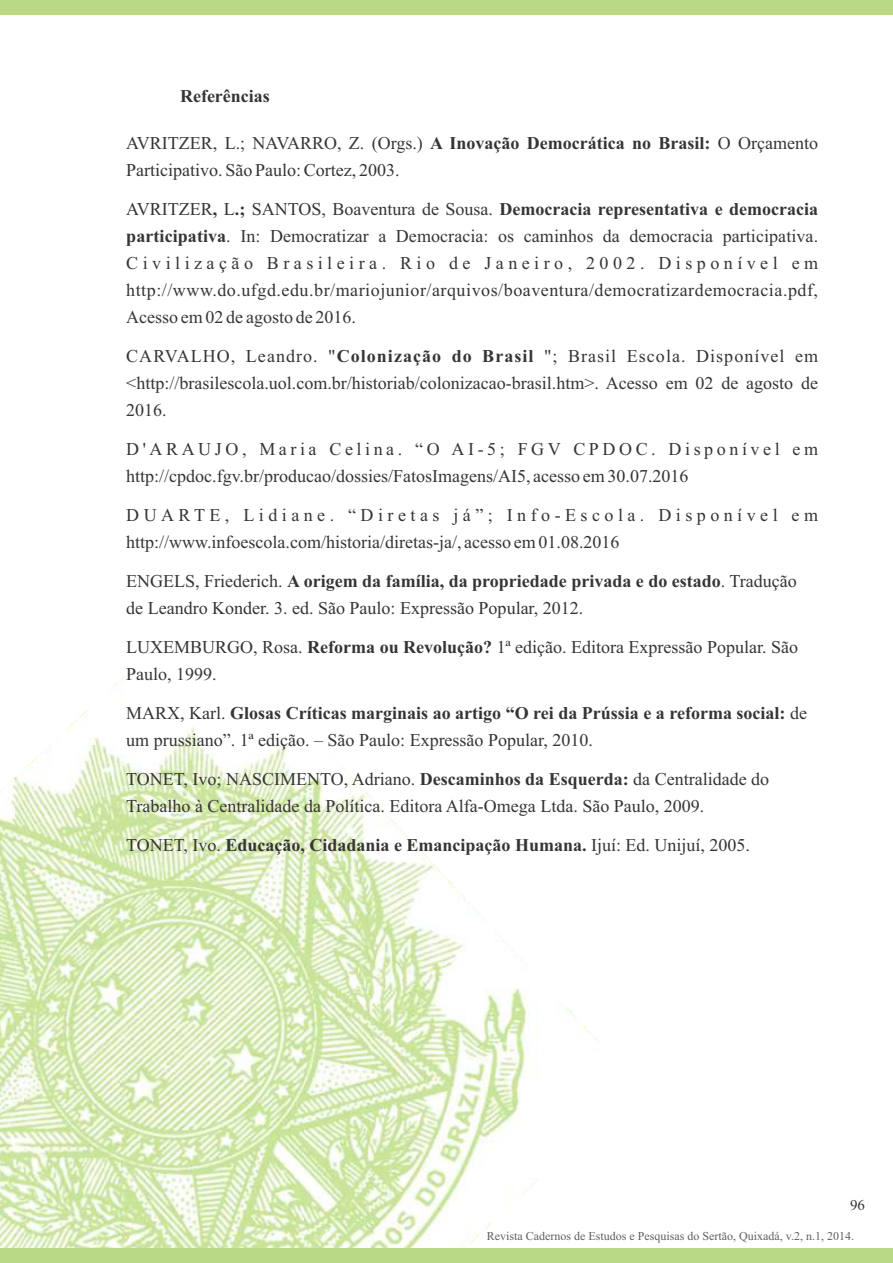
<style>
.page{position:relative;width:893px;height:1263px;background:#fff}
.page>*{position:absolute;margin:0;border:0;box-sizing:border-box;transform-origin:0 0}
.t1{font:18px/27px "Times New Roman";color:#373435}
.t2{font:700 18px "Times New Roman";color:#373435}
.t3{font:15px "Times New Roman";color:#373435}
.t4{font:12px "Times New Roman";color:#606062}
.s1{font-weight:700}
.s2{font-weight:400}
</style>
<div class="page">
<img style="left:0;top:672px;width:599px;height:576px">
<div style="left:0;top:1248px;width:893px;height:15px;background:#bad986"></div>
<div style="left:0;top:0;width:893px;height:14px;background:#bad986"></div>
<p class="t2" style="left:180px;top:90px;width:91px">Referências</p>
<p class="t1" style="left:126px;top:131px;width:693px">AVRITZER, L.; NAVARRO, Z. (Orgs.) <span class="s1">A Inovação Democrática no Brasil:</span> O Orçamento<br>Participativo. São Paulo: Cortez, 2003.</p>
<p class="t1" style="left:126px;top:197px;width:693px;text-align:justify">AVRITZER<span class="s1">,</span> L<span class="s1">.;</span> SANTOS, Boaventura de Sousa. <span class="s1">Democracia representativa e democracia participativa</span>. In: Democratizar a Democracia: os caminhos da democracia participativa.<br>Civilização Brasileira. Rio de Janeiro, 2002. Disponível em http://www.do.ufgd.edu.br/mariojunior/arquivos/boaventura/democratizardemocracia.pdf, Acesso em 02 de agosto de 2016.</p>
<p class="t1" style="left:126px;top:344px;width:693px;text-align:justify">CARVALHO, Leandro. "<span class="s1">Colonização do Brasil</span> "; Brasil Escola. Disponível em &lt;http://brasilescola.uol.com.br/historiab/colonizacao-brasil.htm&gt;. Acesso em 02 de agosto de 2016.</p>
<p class="t1" style="left:126px;top:437px;width:693px">D'ARAUJO, Maria Celina. “O AI-5; FGV CPDOC. Disponível em http://cpdoc.fgv.br/producao/dossies/FatosImagens/AI5, acesso em 30.07.2016</p>
<p class="t1" style="left:126px;top:503px;width:693px">DUARTE, Lidiane. “Diretas já”; Info-Escola. Disponível em http://www.infoescola.com/historia/diretas-ja/, acesso em 01.08.2016</p>
<p class="t1" style="left:126px;top:569px;width:672px">ENGELS, Friederich. <span class="s1">A origem da família, da propriedade privada e do estado</span>. Tradução de Leandro Konder. 3. ed. São Paulo: Expressão Popular, 2012.</p>
<p class="t1" style="left:126px;top:635px;width:673px">LUXEMBURGO, Rosa. <span class="s1">Reforma ou Revolução?</span> 1ª edição. Editora Expressão Popular. São<br>Paulo, 1999.</p>
<p class="t1" style="left:126px;top:701px;width:682px">MARX, Karl. <span class="s1">Glosas Críticas marginais ao artigo “O rei da Prússia e a reforma social:</span> de um prussiano”. 1ª edição. – São Paulo: Expressão Popular, 2010.</p>
<p class="t1" style="left:126px;top:767px;width:644px">TONET, Ivo; NASCIMENTO, Adriano. <span class="s1">Descaminhos da Esquerda:</span> da Centralidade do<br>Trabalho à Centralidade da Política. Editora Alfa-Omega Ltda. São Paulo, 2009.</p>
<p class="t2" style="left:126px;top:839px;width:625px"><span class="s2">TONET, Ivo.</span> Educação, Cidadania e Emancipação Humana. <span class="s2">Ijuí: Ed. Unijuí, 2005.</span></p>
<p class="t3" style="left:850px;top:1199px;width:16px">96</p>
<p class="t4" style="left:487px;top:1231px;width:369px">Revista Cadernos de Estudos e Pesquisas do Sertão, Quixadá, v.2, n.1, 2014.</p>
</div>
